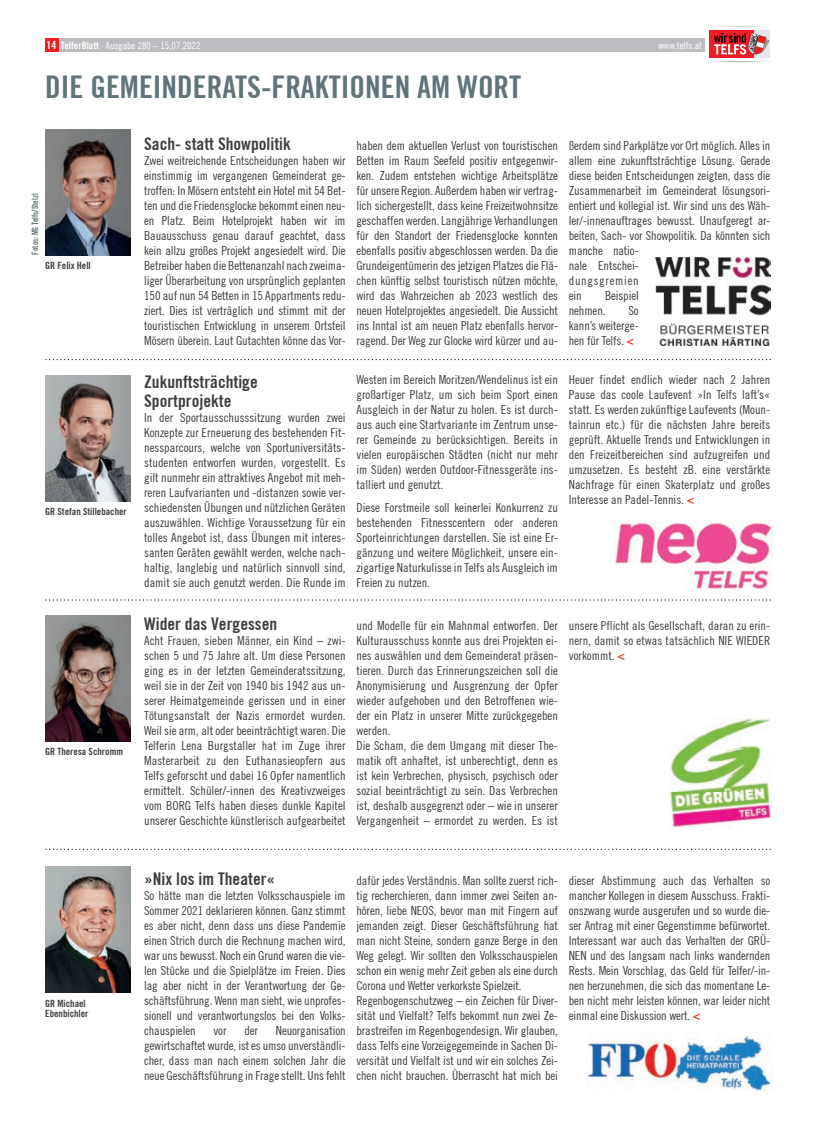
<style>
.page{position:relative;width:815px;height:1134px;background:#fff}
.page>*{position:absolute;margin:0;border:0;box-sizing:border-box;transform-origin:0 0}
.t1{font:700 condensed 31.25px "Trade Gothic No.20";color:#617479}
.t2{font:700 condensed 17.5px/18.8px "Trade Gothic No.20";color:#3e3e3f}
.t3{font:condensed 12.5px/15px "Trade Gothic No.18";letter-spacing:-.01em;color:#3e3e3f;text-align:justify}
.t4{font:700 condensed 10px/10px "Trade Gothic No.20";color:#3e3e3f}
.t5{font:condensed 10px "Trade Gothic No.18";color:#fff}
.t6{font:700 condensed 8.75px "Trade Gothic No.20";color:#617479;scale:.9 1}
.s1{font-family:"Trade Gothic No.20";font-weight:700;font-size:11.25px}
.s2{font-family:"Trade Gothic No.20";font-weight:700}
.s3{font-family:"Trade Gothic No.20";font-weight:700;color:#ef3e2e}
</style>
<div class="page">
<div style="left:58px;top:38px;width:670px;height:14px;background:#bcbdc0"></div>
<div style="left:45px;top:38px;width:13px;height:14px;background:#ee1d23"></div>
<img style="left:710px;top:26px;width:59px;height:37px">
<div style="left:706px;top:27px;width:67px;height:34px;background:#fff"></div>
<div style="left:754px;top:30px;width:16px;height:28px;background:#e6e7e9"></div>
<div style="left:709px;top:30px;width:45px;height:28px;background:#ee1d23"></div>
<svg style="left:714px;top:33px;width:56px;height:21px"></svg>
<img style="left:655px;top:257px;width:115px;height:89px">
<img style="left:45px;top:129px;width:85px;height:126px">
<svg style="left:45px;top:359px;width:726px;height:1px"></svg>
<img style="left:45px;top:375px;width:85px;height:126px">
<svg style="left:45px;top:599px;width:726px;height:2px"></svg>
<img style="left:670px;top:718px;width:101px;height:110px">
<img style="left:45px;top:616px;width:85px;height:126px">
<svg style="left:45px;top:849px;width:726px;height:1px"></svg>
<img style="left:586px;top:1032px;width:187px;height:59px">
<img style="left:45px;top:867px;width:85px;height:126px">
<img style="left:615px;top:520px;width:157px;height:69px">
<p class="t5" style="left:47px;top:39px;width:155px"><span class="s1">14</span> <span class="s2">TelferBlatt</span> · Ausgabe 280 – 15.07.2022</p>
<p class="t5" style="left:658px;top:39px;width:45px">www.telfs.at</p>
<h1 class="t1" style="left:45px;top:67px;width:478px">DIE GEMEINDERATS-FRAKTIONEN AM WORT</h1>
<p class="t6" style="left:30px;top:255px;width:69px;rotate:-90deg">Fotos: MG Telfs/Stelzl</p>
<p class="t4" style="left:45px;top:260px;width:47px">GR Felix Hell</p>
<p class="t4" style="left:45px;top:506px;width:83px">GR Stefan Stillebacher</p>
<p class="t4" style="left:45px;top:746px;width:79px">GR Theresa Schromm</p>
<h2 class="t2" style="left:144px;top:134px;width:148px">Sach- statt Showpolitik</h2>
<p class="t3" style="left:144px;top:153px;width:203px">Zwei weitreichende Entscheidungen haben wir einstimmig im vergangenen Gemeinderat ge&shy;troffen: In Mösern entsteht ein Hotel mit 54 Bet&shy;ten und die Friedensglocke bekommt einen neu&shy;en Platz. Beim Hotelprojekt haben wir im Bauausschuss genau darauf geachtet, dass kein allzu großes Projekt angesiedelt wird. Die Betreiber haben die Bettenanzahl nach zweima&shy;liger Überarbeitung von ursprünglich geplanten 150 auf nun 54 Betten in 15 Appartments redu&shy;ziert. Dies ist verträglich und stimmt mit der touristischen Entwicklung in unserem Ortsteil Mösern überein. Laut Gutachten könne das Vor-</p>
<p class="t3" style="left:356px;top:138px;width:203px">haben dem aktuellen Verlust von touristischen Betten im Raum Seefeld positiv entgegenwir&shy;ken. Zudem entstehen wichtige Arbeitsplätze für unsere Region. Außerdem haben wir vertrag&shy;lich sichergestellt, dass keine Freizeitwohnsitze geschaffen werden. Langjährige Verhandlungen für den Standort der Friedensglocke konnten ebenfalls positiv abgeschlossen werden. Da die Grundeigentümerin des jetzigen Platzes die Flä&shy;chen künftig selbst touristisch nützen möchte, wird das Wahrzeichen ab 2023 westlich des neuen Hotelprojektes angesiedelt. Die Aussicht ins Inntal ist am neuen Platz ebenfalls hervor&shy;ragend. Der Weg zur Glocke wird kürzer und au-</p>
<p class="t3" style="left:569px;top:138px;width:203px;text-align:left">ßerdem sind Parkplätze vor Ort möglich. Alles in allem eine zukunftsträchtige Lösung. Gerade diese beiden Entscheidungen zeigten, dass die Zusammenarbeit im Gemeinderat lösungsori&shy;entiert und kollegial ist. Wir sind uns des Wäh&shy;ler/-innenauftrages bewusst. Unaufgeregt ar&shy;beiten, Sach- vor Showpolitik. Da könnten sich manche natio-<br>nale Entschei-<br>dungsgremien<br>ein</p>
<p class="t3" style="left:569px;top:288px;width:72px;text-indent:36px">Beispiel nehmen.</p>
<p class="t3" style="left:569px;top:303px;width:72px;text-indent:60px">So kann’s weiterge&shy;hen für Telfs. <span class="s3">&lt;</span></p>
<h2 class="t2" style="left:144px;top:372px;width:115px">Zukunftsträchtige<br>Sportprojekte</h2>
<p class="t3" style="left:144px;top:409px;width:203px">In der Sportausschusssitzung wurden zwei Konzepte zur Erneuerung des bestehenden Fit&shy;nessparcours, welche von Sportuniversitäts&shy;studenten entworfen wurden, vorgestellt. Es gilt nunmehr ein attraktives Angebot mit meh&shy;reren Laufvarianten und -distanzen sowie ver&shy;schiedensten Übungen und nützlichen Geräten auszuwählen. Wichtige Voraussetzung für ein tolles Angebot ist, dass Übungen mit interes&shy;santen Geräten gewählt werden, welche nach&shy;haltig, langlebig und natürlich sinnvoll sind, damit sie auch genutzt werden. Die Runde im</p>
<p class="t3" style="left:356px;top:372px;width:203px">Westen im Bereich Moritzen/Wendelinus ist ein großartiger Platz, um sich beim Sport einen Ausgleich in der Natur zu holen. Es ist durch&shy;aus auch eine Startvariante im Zentrum unse&shy;rer Gemeinde zu berücksichtigen. Bereits in vielen europäischen Städten (nicht nur mehr im Süden) werden Outdoor-Fitnessgeräte ins&shy;talliert und genutzt.</p>
<p class="t3" style="left:356px;top:500px;width:203px">Diese Forstmeile soll keinerlei Konkurrenz zu bestehenden Fitnesscentern oder anderen Sporteinrichtungen darstellen. Sie ist eine Er&shy;gänzung und weitere Möglichkeit, unsere ein&shy;zigartige Naturkulisse in Telfs als Ausgleich im Freien zu nutzen.</p>
<p class="t3" style="left:569px;top:372px;width:203px">Heuer findet endlich wieder nach 2 Jahren Pause das coole Laufevent »In Telfs laft’s« statt. Es werden zukünftige Laufevents (Moun&shy;tainrun etc.) für die nächsten Jahre bereits geprüft. Aktuelle Trends und Entwicklungen in den Freizeitbereichen sind aufzugreifen und umzusetzen. Es besteht zB. eine verstärkte Nachfrage für einen Skaterplatz und großes Interesse an Padel-Tennis. <span class="s3">&lt;</span></p>
<h2 class="t2" style="left:144px;top:614px;width:135px">Wider das Vergessen</h2>
<p class="t3" style="left:144px;top:633px;width:203px">Acht Frauen, sieben Männer, ein Kind – zwi&shy;schen 5 und 75 Jahre alt. Um diese Personen ging es in der letzten Gemeinderatssitzung, weil sie in der Zeit von 1940 bis 1942 aus un&shy;serer Heimatgemeinde gerissen und in einer Tötungsanstalt der Nazis ermordet wurden.<br>Weil sie arm, alt oder beeinträchtigt waren. Die Telferin Lena Burgstaller hat im Zuge ihrer Masterarbeit zu den Euthanasieopfern aus Telfs geforscht und dabei 16 Opfer namentlich ermittelt. Schüler/-innen des Kreativzweiges vom BORG Telfs haben dieses dunkle Kapitel unserer Geschichte künstlerisch aufgearbeitet</p>
<p class="t3" style="left:356px;top:618px;width:203px;text-align:left">und Modelle für ein Mahnmal entworfen. Der Kulturausschuss konnte aus drei Projekten ei&shy;nes auswählen und dem Gemeinderat präsen&shy;tieren. Durch das Erinnerungszeichen soll die Anonymisierung und Ausgrenzung der Opfer wieder aufgehoben und den Betroffenen wie&shy;der ein Platz in unserer Mitte zurückgegeben werden.<br>Die Scham, die dem Umgang mit dieser The&shy;matik oft anhaftet, ist unberechtigt, denn es ist kein Verbrechen, physisch, psychisch oder sozial beeinträchtigt zu sein. Das Verbrechen ist, deshalb ausgegrenzt oder – wie in unserer Vergangenheit – ermordet zu werden. Es ist</p>
<p class="t3" style="left:569px;top:618px;width:203px">unsere Pflicht als Gesellschaft, daran zu erin&shy;nern, damit so etwas tatsächlich NIE WIEDER vorkommt. <span class="s3">&lt;</span></p>
<p class="t4" style="left:45px;top:998px;width:45px">GR Michael<br>Ebenbichler</p>
<h2 class="t2" style="left:144px;top:869px;width:133px">»Nix los im Theater«</h2>
<p class="t3" style="left:144px;top:888px;width:203px">So hätte man die letzten Volksschauspiele im Sommer 2021 deklarieren können. Ganz stimmt es aber nicht, denn dass uns diese Pandemie einen Strich durch die Rechnung machen wird, war uns bewusst. Noch ein Grund waren die vie&shy;len Stücke und die Spielplätze im Freien. Dies lag aber nicht in der Verantwortung der Ge&shy;schäftsführung. Wenn man sieht, wie unprofes&shy;sionell und verantwortungslos bei den Volks&shy;chauspielen</p>
<p class="t3" style="left:144px;top:1023px;width:203px;text-indent:132px">Neuorganisation gewirtschaftet wurde, ist es umso unverständli&shy;cher, dass man nach einem solchen Jahr die neue Geschäftsführung in Frage stellt. Uns fehlt</p>
<p class="t3" style="left:214px;top:1023px;width:14px">vor</p>
<p class="t3" style="left:244px;top:1023px;width:15px">der</p>
<p class="t3" style="left:356px;top:873px;width:203px;text-align:left">dafür jedes Verständnis. Man sollte zuerst rich&shy;tig recherchieren, dann immer zwei Seiten an&shy;hören, liebe NEOS, bevor man mit Fingern auf jemanden zeigt. Dieser Geschäftsführung hat man nicht Steine, sondern ganze Berge in den Weg gelegt. Wir sollten den Volksschauspielen schon ein wenig mehr Zeit geben als eine durch Corona und Wetter verkorkste Spielzeit.<br>Regenbogenschutzweg – ein Zeichen für Diver&shy;sität und Vielfalt? Telfs bekommt nun zwei Ze&shy;brastreifen im Regenbogendesign. Wir glauben, dass Telfs eine Vorzeigegemeinde in Sachen Di&shy;versität und Vielfalt ist und wir ein solches Zei&shy;chen nicht brauchen. Überrascht hat mich bei</p>
<p class="t3" style="left:569px;top:873px;width:203px">dieser Abstimmung auch das Verhalten so mancher Kollegen in diesem Ausschuss. Frakti&shy;onszwang wurde ausgerufen und so wurde die&shy;ser Antrag mit einer Gegenstimme befürwortet.<br>Interessant war auch das Verhalten der GRÜ-NEN und des langsam nach links wandernden Rests. Mein Vorschlag, das Geld für Telfer/-in&shy;nen herzunehmen, die sich das momentane Le&shy;ben nicht mehr leisten können, war leider nicht einmal eine Diskussion wert. <span class="s3">&lt;</span></p>
</div>
